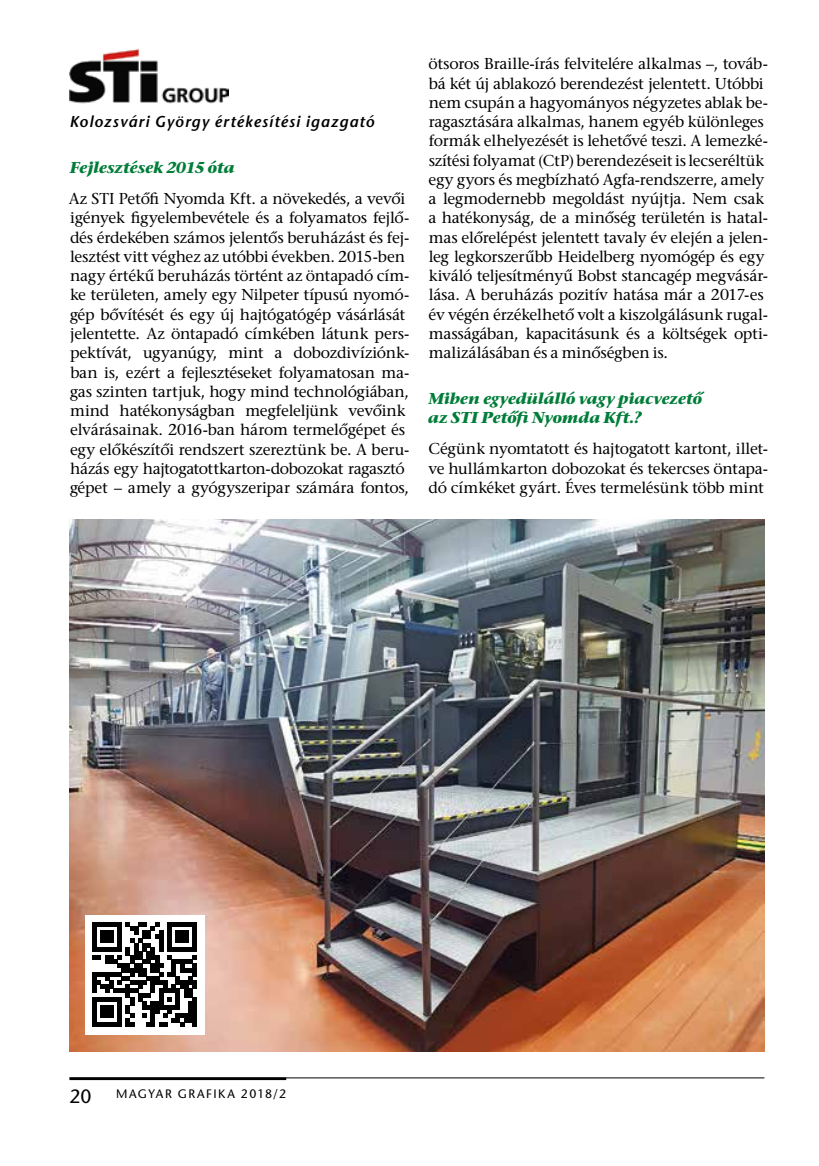
<style>
.page{position:relative;width:819px;height:1166px;background:#fff}
.page>*{position:absolute;margin:0;border:0;box-sizing:border-box;transform-origin:0 0}
.t1{font:19.25px "ITC Stone Sans";color:#000}
.t2{font:15.75px/19.2px "ITC Stone Serif";letter-spacing:-.015em;color:#000}
.t3{font:italic 700 15.75px/19.2px "ITC Stone Serif";letter-spacing:-.015em;color:#007d39}
.t4{font:italic 600 15.75px "ITC Stone Sans";letter-spacing:.065em;color:#000}
.t5{font:12.25px "ITC Stone Sans";letter-spacing:.12em;color:#000}
</style>
<div class="page">
<hr style="left:69px;top:1077px;width:695px;height:1px;background:#000">
<hr style="left:69px;top:1077px;width:217px;height:3px;background:#000">
<img style="left:69px;top:48px;width:159px;height:56px">
<img style="left:69px;top:519px;width:695px;height:532px">
<div style="left:85px;top:915px;width:119px;height:119px;background:#fff"></div>
<svg style="left:92px;top:922px;width:105px;height:104px"></svg>
<p class="t4" style="left:69px;top:113px;width:306px">Kolozsvári György értékesítési igazgató</p>
<p class="t3" style="left:70px;top:160px;width:166px">Fejlesztések 2015 óta</p>
<p class="t2" style="left:69px;top:191px;width:342px">Az STI Petőfi Nyomda Kft. a növekedés, a vevői igények figyelembevétele és a folyamatos fejlő&shy;dés érdekében számos jelentős beruházást és fej&shy;lesztést vitt véghez az utóbbi években. 2015-ben nagy értékű beruházás történt az öntapadó cím&shy;ke területen, amely egy Nilpeter típusú nyomó&shy;gép bővítését és egy új hajtógatógép vásárlását jelentette. Az öntapadó címkében látunk pers&shy;pektívát, ugyanúgy, mint a dobozdivíziónk&shy;ban is, ezért a fejlesztéseket folyamatosan ma&shy;gas szinten tartjuk, hogy mind technológiában, mind hatékonyságban megfeleljünk vevőink elvárásainak. 2016-ban három termelőgépet és egy előkészítői rendszert szereztünk be. A beru&shy;házás egy hajtogatottkarton-dobozokat ragasztó gépet – amely a gyógyszeripar számára fontos,</p>
<p class="t2" style="left:428px;top:56px;width:341px">ötsoros Braille-írás felvitelére alkalmas –, továb&shy;bá két új ablakozó berendezést jelentett. Utóbbi nem csupán a hagyományos négyzetes ablak be&shy;ragasztására alkalmas, hanem egyéb különleges formák elhelyezését is lehetővé teszi. A lemezké&shy;szítési folyamat (CtP) berendezéseit is lecseréltük egy gyors és megbízható Agfa-rendszerre, amely a legmodernebb megoldást nyújtja. Nem csak a hatékonyság, de a minőség területén is hatal&shy;mas előrelépést jelentett tavaly év elején a jelen&shy;leg legkorszerűbb Heidelberg nyomógép és egy kiváló teljesítményű Bobst stancagép megvásár&shy;lása. A beruházás pozitív hatása már a 2017-es év végén érzékelhető volt a kiszolgálásunk rugal&shy;masságában, kapacitásunk és a költségek opti&shy;malizálásában és a minőségben is.</p>
<p class="t3" style="left:428px;top:391px;width:276px">Miben egyedülálló vagy piacvezető az STI Petőfi Nyomda Kft.?</p>
<p class="t2" style="left:428px;top:441px;width:341px;text-align:justify">Cégünk nyomtatott és hajtogatott kartont, illet&shy;ve hullámkarton dobozokat és tekercses öntapa&shy;dó címkéket gyárt. Éves termelésünk több mint</p>
<p class="t1" style="left:69px;top:1085px;width:24px">20</p>
<p class="t5" style="left:116px;top:1087px;width:171px">MAGYAR GRAFIKA 2018/2</p>
</div>
